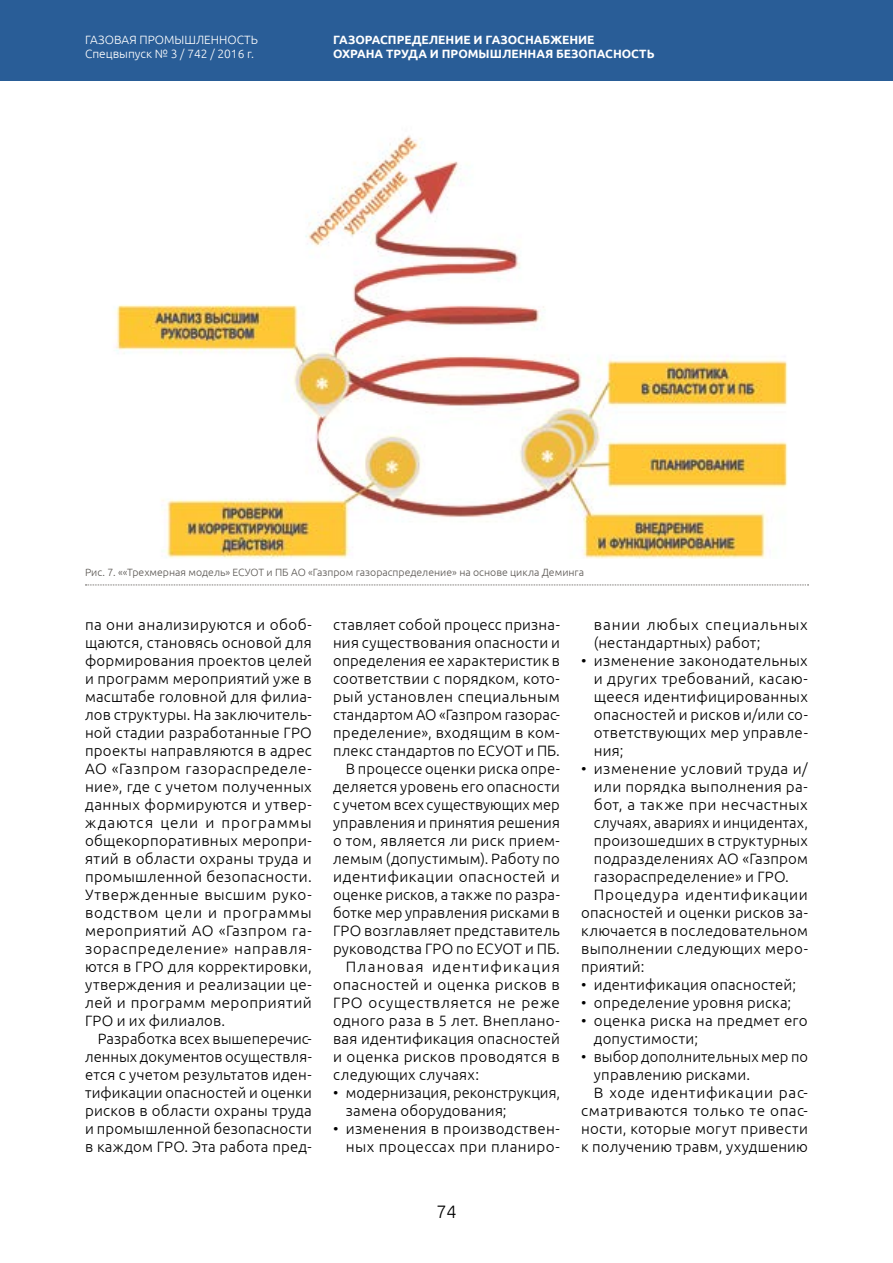
<style>
.page{position:relative;width:893px;height:1263px;background:#fff}
.page>*{position:absolute;margin:0;border:0;box-sizing:border-box;transform-origin:0 0}
.t1{font:300 18px "Ubuntu";color:#000}
.t2{font:300 15px/18px "Ubuntu";letter-spacing:.015em;color:#000;text-align:justify}
.t3{font:300 15px/18px "Ubuntu";letter-spacing:.05em;color:#000}
.t4{font:300 15px "Ubuntu";letter-spacing:.035em;color:#000}
.t5{font:300 15px "Ubuntu";letter-spacing:.045em;color:#000}
.t6{font:300 15px "Ubuntu";letter-spacing:.08em;color:#000}
.t7{font:700 12px/14.4px "Ubuntu";color:#fff}
.t8{font:300 12px/14.4px "Ubuntu";color:#fff}
.t9{font:300 10.5px "Ubuntu";color:#5b5753}
</style>
<div class="page">
<div style="left:0;top:0;width:893px;height:81px;background:#295d97"></div>
<img style="left:115px;top:136px;width:673px;height:422px">
<svg style="left:85px;top:585px;width:723px;height:1px"></svg>
<p class="t8" style="left:85px;top:32px;width:174px">ГАЗОВАЯ ПРОМЫШЛЕННОСТЬ<br>Спецвыпуск № 3 / 742 / 2016 г.</p>
<p class="t7" style="left:333px;top:32px;width:323px">ГАЗОРАСПРЕДЕЛЕНИЕ И ГАЗОСНАБЖЕНИЕ<br>ОХРАНА ТРУДА И ПРОМЫШЛЕННАЯ БЕЗОПАСНОСТЬ</p>
<p class="t9" style="left:85px;top:566px;width:501px">Рис. 7. ««Трехмерная модель» ЕСУОТ и ПБ АО «Газпром газораспределение» на основе цикла Деминга</p>
<p class="t2" style="left:85px;top:615px;width:228px">па они анализируются и обоб&shy;щаются, становясь основой для формирования проектов целей и программ мероприятий уже в масштабе головной для филиа&shy;лов структуры. На заключитель&shy;ной стадии разработанные ГРО проекты направляются в адрес АО «Газпром газораспределе&shy;ние», где с учетом полученных данных формируются и утвер&shy;ждаются цели и программы общекорпоративных меропри&shy;ятий в области охраны труда и промышленной безопасности.<br>Утвержденные высшим руко&shy;водством цели и программы мероприятий АО «Газпром га&shy;зораспределение» направля&shy;ются в ГРО для корректировки, утверждения и реализации це&shy;лей и программ мероприятий ГРО и их филиалов.</p>
<p class="t2" style="left:85px;top:1029px;width:228px;text-indent:13px">Разработка всех вышеперечис&shy;ленных документов осуществля&shy;ется с учетом результатов иден&shy;тификации опасностей и оценки рисков в области охраны труда и промышленной безопасности в каждом ГРО. Эта работа пред-</p>
<p class="t2" style="left:333px;top:615px;width:228px">ставляет собой процесс призна-</p>
<p class="t2" style="left:333px;top:633px;width:228px">ния существования опасности и</p>
<p class="t2" style="left:333px;top:651px;width:228px">определения ее характеристик в</p>
<p class="t2" style="left:333px;top:669px;width:228px">соответствии с порядком, кото-</p>
<p class="t2" style="left:333px;top:687px;width:228px">рый установлен специальным</p>
<p class="t2" style="left:333px;top:705px;width:228px">стандартом АО «Газпром газорас-</p>
<p class="t2" style="left:333px;top:723px;width:228px">пределение», входящим в ком-</p>
<p class="t2" style="left:333px;top:741px;width:228px">плекс стандартов по ЕСУОТ и ПБ.</p>
<p class="t2" style="left:346px;top:759px;width:216px">В процессе оценки риска опре-</p>
<p class="t2" style="left:333px;top:777px;width:228px">деляется уровень его опасности</p>
<p class="t2" style="left:333px;top:795px;width:228px">с учетом всех существующих мер</p>
<p class="t2" style="left:333px;top:813px;width:228px">управления и принятия решения</p>
<p class="t2" style="left:333px;top:831px;width:228px">о том, является ли риск прием-</p>
<p class="t2" style="left:333px;top:849px;width:228px">лемым (допустимым). Работу по</p>
<p class="t4" style="left:333px;top:868px;width:228px">идентификации опасностей и</p>
<p class="t2" style="left:333px;top:885px;width:228px">оценке рисков, а также по разра-</p>
<p class="t2" style="left:333px;top:903px;width:228px">ботке мер управления рисками в</p>
<p class="t2" style="left:333px;top:921px;width:228px">ГРО возглавляет представитель</p>
<p class="t2" style="left:333px;top:939px;width:228px">руководства ГРО по ЕСУОТ и ПБ.</p>
<p class="t6" style="left:346px;top:958px;width:216px">Плановая идентификация</p>
<p class="t2" style="left:333px;top:975px;width:228px">опасностей и оценка рисков в</p>
<p class="t5" style="left:333px;top:994px;width:228px">ГРО осуществляется не реже</p>
<p class="t2" style="left:333px;top:1011px;width:228px">одного раза в 5 лет. Внеплано-</p>
<p class="t2" style="left:333px;top:1029px;width:228px">вая идентификация опасностей</p>
<p class="t2" style="left:333px;top:1047px;width:228px">и оценка рисков проводятся в</p>
<p class="t2" style="left:333px;top:1065px;width:147px">следующих случаях:</p>
<p class="t2" style="left:346px;top:1083px;width:216px;text-indent:-13px">• модернизация, реконструкция, замена оборудования;</p>
<p class="t2" style="left:333px;top:1119px;width:228px;text-align:right">• изменения в производствен&shy;ных процессах при планиро-</p>
<p class="t1" style="left:436px;top:1201px;width:22px">74</p>
<p class="t3" style="left:594px;top:615px;width:216px">вании любых специальных (нестандартных) работ;</p>
<p class="t2" style="left:594px;top:651px;width:216px;text-indent:-13px">• изменение законодательных и других требований, касаю&shy;щееся идентифицированных опасностей и рисков и/или со&shy;ответствующих мер управле&shy;ния;</p>
<p class="t2" style="left:581px;top:759px;width:228px">• изменение условий труда и/</p>
<p class="t2" style="left:594px;top:777px;width:216px">или порядка выполнения ра-</p>
<p class="t2" style="left:594px;top:795px;width:216px">бот, а также при несчастных</p>
<p class="t2" style="left:594px;top:813px;width:216px">случаях, авариях и инцидентах,</p>
<p class="t2" style="left:594px;top:831px;width:216px">произошедших в структурных</p>
<p class="t2" style="left:594px;top:849px;width:216px">подразделениях АО «Газпром</p>
<p class="t2" style="left:594px;top:867px;width:197px">газораспределение» и ГРО.</p>
<p class="t3" style="left:594px;top:885px;width:216px">Процедура идентификации</p>
<p class="t2" style="left:581px;top:903px;width:228px">опасностей и оценки рисков за-</p>
<p class="t2" style="left:581px;top:921px;width:228px">ключается в последовательном</p>
<p class="t2" style="left:581px;top:939px;width:228px">выполнении следующих меро-</p>
<p class="t2" style="left:581px;top:957px;width:65px">приятий:</p>
<p class="t2" style="left:581px;top:975px;width:216px">• идентификация опасностей;</p>
<p class="t2" style="left:581px;top:993px;width:212px">• определение уровня риска;</p>
<p class="t2" style="left:594px;top:1011px;width:215px;text-indent:-13px">• оценка риска на предмет его допустимости;</p>
<p class="t2" style="left:581px;top:1047px;width:228px">• выбор дополнительных мер по</p>
<p class="t2" style="left:594px;top:1065px;width:158px">управлению рисками.</p>
<p class="t5" style="left:594px;top:1084px;width:216px">В ходе идентификации рас-</p>
<p class="t4" style="left:581px;top:1102px;width:228px">сматриваются только те опас-</p>
<p class="t2" style="left:581px;top:1119px;width:228px">ности, которые могут привести</p>
<p class="t2" style="left:581px;top:1137px;width:228px">к получению травм, ухудшению</p>
</div>
